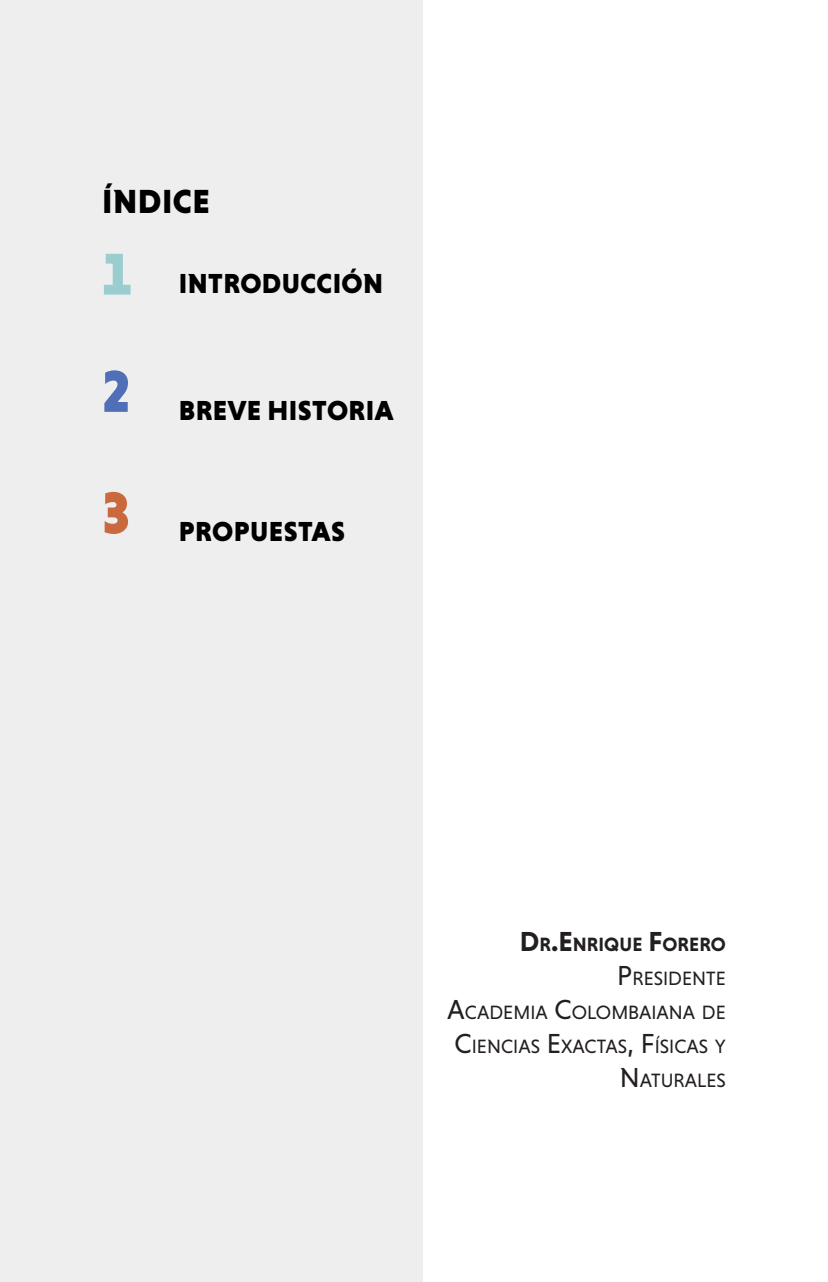
<style>
.page{position:relative;width:828px;height:1282px;background:#fff}
.page>*{position:absolute;margin:0;border:0;box-sizing:border-box;transform-origin:0 0}
.t1{font:900 60px "Niveau Grotesk";color:#9bcdce}
.t2{font:900 60px "Niveau Grotesk";color:#4f6fb6}
.t3{font:900 60px "Niveau Grotesk";color:#c9693d}
.t4{font:900 34px "Niveau Grotesk";letter-spacing:.015em;color:#000}
.t5{font:900 28px "Niveau Grotesk";letter-spacing:.015em;color:#000}
.t6{font:19.6px/34px "Niveau Grotesk";color:#231f20;text-align:right}
.s1{font-weight:700;font-size:28px}
.s2{font-weight:700}
.s3{font-size:28px}
</style>
<div class="page">
<div style="left:0;top:0;width:422px;height:1281px;background:#eee"></div>
<h2 class="t4" style="left:102px;top:181px;width:109px">ÍNDICE</h2>
<h1 class="t1" style="left:102px;top:239px;width:31px">1</h1>
<h1 class="t2" style="left:102px;top:356px;width:30px">2</h1>
<h1 class="t3" style="left:102px;top:478px;width:29px">3</h1>
<h3 class="t5" style="left:179px;top:267px;width:206px">INTRODUCCIÓN</h3>
<h3 class="t5" style="left:179px;top:394px;width:216px">BREVE HISTORIA</h3>
<h3 class="t5" style="left:179px;top:514px;width:168px">PROPUESTAS</h3>
<p class="t6" style="left:447px;top:926px;width:280px"><span class="s1">D</span><span class="s2">R</span><span class="s1">.E</span><span class="s2">NRIQUE</span> <span class="s1">F</span><span class="s2">ORERO<br></span><span class="s3">P</span>RESIDENTE<br><span class="s3">A</span>CADEMIA <span class="s3">C</span>OLOMBAIANA DE<br><span class="s3">C</span>IENCIAS <span class="s3">E</span>XACTAS<span class="s3">, F</span>ÍSICAS Y<br><span class="s3">N</span> ATURALES</p>
</div>
